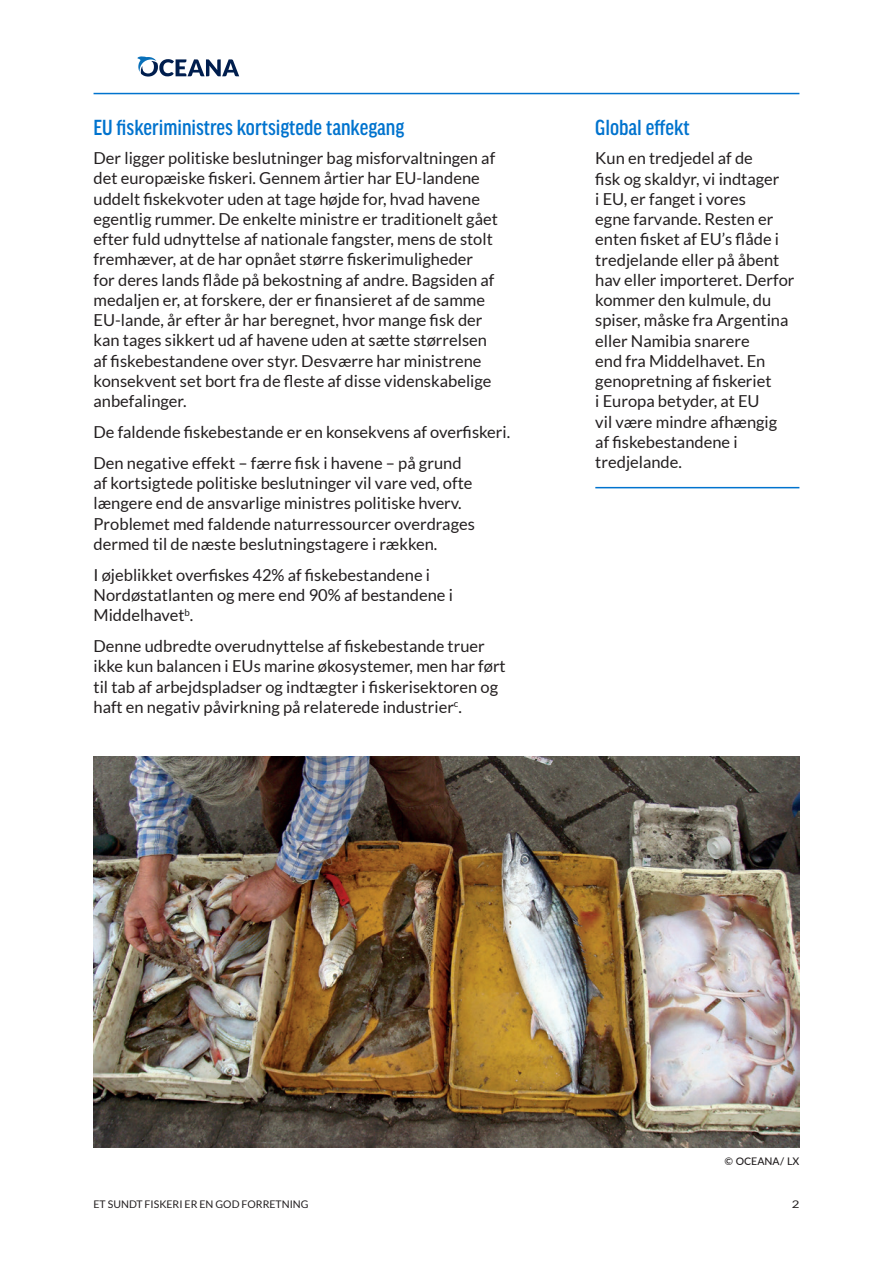
<style>
.page{position:relative;width:893px;height:1263px;background:#fff}
.page>*{position:absolute;margin:0;border:0;box-sizing:border-box;transform-origin:0 0}
.t1{font:500 condensed 23.25px "Good Headline OT";color:#0073ce}
.t2{font:16.5px/20.2px "Lato";color:#231f20}
.t3{font:10.5px "Lato";color:#231f20}
.t4{font:500 10.5px "Lato";color:#231f20}
.t5{font:10.5px "Lato";color:#231f20;scale:1.26 1}
</style>
<div class="page">
<svg style="left:137px;top:56px;width:102px;height:20px"></svg>
<hr style="left:94px;top:93px;width:705px;height:1px;background:#0073ce">
<hr style="left:595px;top:487px;width:204px;height:1px;background:#0073ce">
<img style="left:94px;top:757px;width:705px;height:390px">
<h1 class="t1" style="left:94px;top:116px;width:312px">EU fiskeriministres kortsigtede tankegang</h1>
<p class="t2" style="left:94px;top:148px;width:406px">Der ligger politiske beslutninger bag misforvaltningen af det europæiske fiskeri. Gennem årtier har EU-landene uddelt fiskekvoter uden at tage højde for, hvad havene egentlig rummer. De enkelte ministre er traditionelt gået efter fuld udnyttelse af nationale fangster, mens de stolt fremhæver, at de har opnået større fiskerimuligheder for deres lands flåde på bekostning af andre. Bagsiden af medaljen er, at forskere, der er finansieret af de samme EU-lande, år efter år har beregnet, hvor mange fisk der kan tages sikkert ud af havene uden at sætte størrelsen af fiskebestandene over styr. Desværre har ministrene konsekvent set bort fra de fleste af disse videnskabelige anbefalinger.</p>
<p class="t2" style="left:94px;top:416px;width:418px;line-height:30.9px">De faldende fiskebestande er en konsekvens af overfiskeri.<br>Den negative effekt – færre fisk i havene – på grund</p>
<p class="t2" style="left:94px;top:473px;width:383px">af kortsigtede politiske beslutninger vil vare ved, ofte længere end de ansvarlige ministres politiske hverv.<br>Problemet med faldende naturressourcer overdrages dermed til de næste beslutningstagere i rækken.</p>
<p class="t2" style="left:94px;top:564px;width:361px">I øjeblikket overfiskes 42% af fiskebestandene i<br>Nordøstatlanten og mere end 90% af bestandene i<br>Middelhavet<sup>b</sup>.</p>
<p class="t2" style="left:94px;top:636px;width:414px">Denne udbredte overudnyttelse af fiskebestande truer ikke kun balancen i EUs marine økosystemer, men har ført til tab af arbejdspladser og indtægter i fiskerisektoren og haft en negativ påvirkning på relaterede industrier<sup>c</sup>.</p>
<h1 class="t1" style="left:595px;top:117px;width:96px">Global effekt</h1>
<p class="t2" style="left:595px;top:148px;width:201px">Kun en tredjedel af de<br>fisk og skaldyr, vi indtager<br>i EU, er fanget i vores<br>egne farvande. Resten er enten fisket af EU’s flåde i tredjelande eller på åbent hav eller importeret. Derfor kommer den kulmule, du spiser, måske fra Argentina eller Namibia snarere<br>end fra Middelhavet. En genopretning af fiskeriet<br>i Europa betyder, at EU<br>vil være mindre afhængig af fiskebestandene i tredjelande.</p>
<p class="t4" style="left:724px;top:1153px;width:76px">© OCEANA/ LX</p>
<p class="t3" style="left:94px;top:1198px;width:217px">ET SUNDT FISKERI ER EN GOD FORRETNING</p>
<p class="t5" style="left:792px;top:1198px;width:8px">2</p>
</div>
